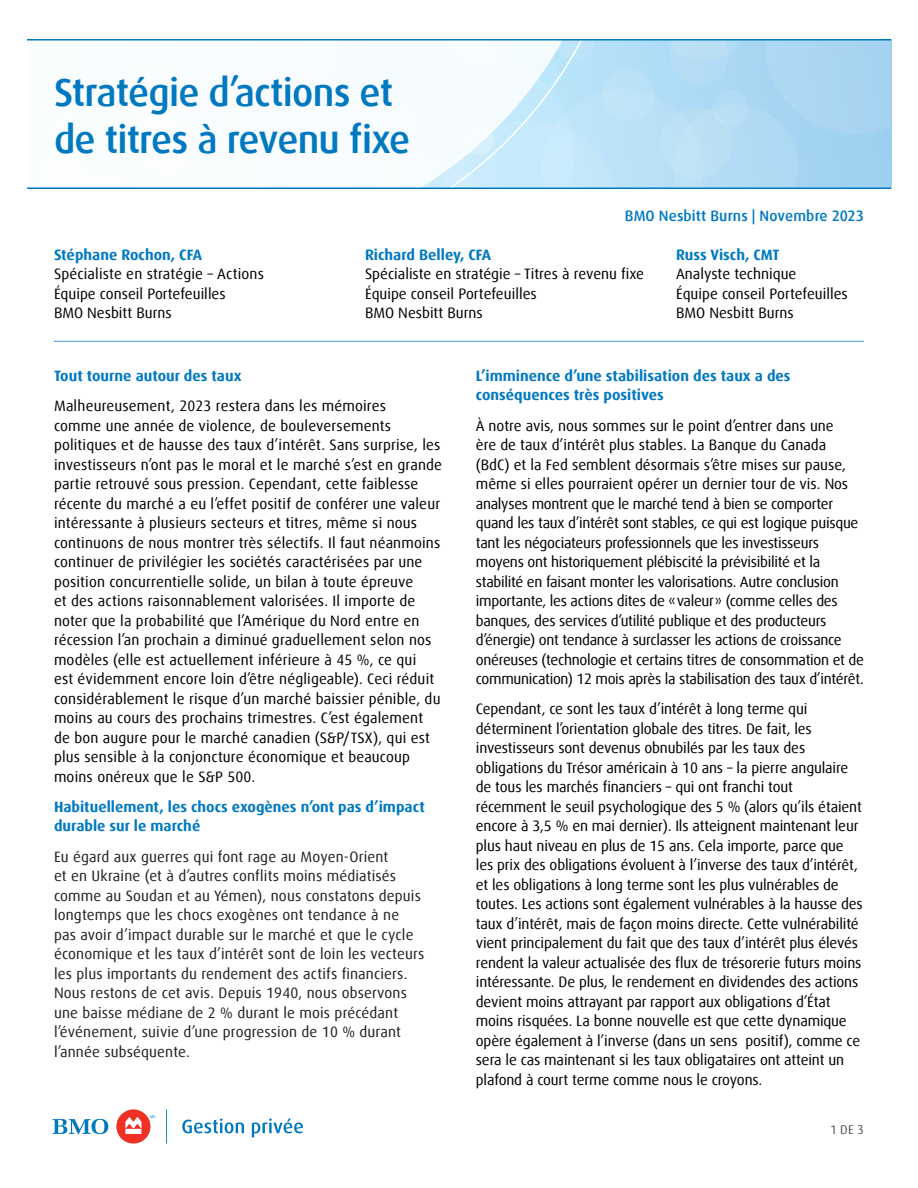
<style>
.page{position:relative;width:918px;height:1188px;background:#fff}
.page>*{position:absolute;margin:0;border:0;box-sizing:border-box;transform-origin:0 0}
.H1_smaller{font:500 39px/46.5px "Dax Offc Pro";letter-spacing:-.02em;color:#0079c1}
.P_Body_Copy{font:15px/19.5px "Dax Offc Pro";letter-spacing:-.01em;color:#000}
.P_Body_Copy-2{font:15px/19.5px "Dax Offc Pro";letter-spacing:.01em;color:#000}
.P_Body_Copy-3{font:15px/19.5px "Dax Offc Pro";letter-spacing:.01em;color:#221f1f}
.P_Body_Copy-4{font:700 15px/19.5px "Dax Offc Pro";color:#0079c1}
.Entity_and_Date___Co{font:500 15px "Dax Offc Pro";letter-spacing:.005em;color:#0079c1}
.t1{font:12.75px "Dax Offc Pro";color:#58595b}
.s1{font-weight:700;color:#0079c1}
</style>
<div class="page">
<svg style="left:629px;top:40px;width:262px;height:148px;background:#acd8f3"></svg>
<svg style="left:27px;top:40px;width:602px;height:148px"></svg>
<hr style="left:27px;top:39px;width:864px;height:1px;background:#0079c1">
<hr style="left:27px;top:188px;width:864px;height:1px;background:#0079c1">
<hr style="left:54px;top:341px;width:810px;height:1px;background:#4594d0">
<div style="left:116px;top:1109px;width:34px;height:35px;background:#ee3124;border-radius:50%"></div>
<svg style="left:125px;top:1117px;width:16px;height:17px"></svg>
<svg style="left:182px;top:1119px;width:62px;height:14px"></svg>
<svg style="left:252px;top:1118px;width:51px;height:19px"></svg>
<svg style="left:166px;top:1109px;width:1px;height:35px"></svg>
<svg style="left:53px;top:1119px;width:55px;height:15px"></svg>
<svg style="left:150px;top:1115px;width:5px;height:3px"></svg>
<h1 class="H1_smaller" style="left:54px;top:70px;width:358px">Stratégie d’actions et de titres à revenu fixe</h1>
<p class="Entity_and_Date___Co" style="left:625px;top:206px;width:241px">BMO Nesbitt Burns | Novembre 2023</p>
<p class="P_Body_Copy" style="left:54px;top:245px;width:212px"><span class="s1">Stéphane Rochon, CFA<br></span>Spécialiste en stratégie – Actions<br>Équipe conseil Portefeuilles<br>BMO Nesbitt Burns</p>
<p class="P_Body_Copy" style="left:365px;top:245px;width:281px"><span class="s1">Richard Belley, CFA<br></span>Spécialiste en stratégie – Titres à revenu fixe<br>Équipe conseil Portefeuilles<br>BMO Nesbitt Burns</p>
<p class="P_Body_Copy-4" style="left:676px;top:245px;width:105px">Russ Visch, CMT</p>
<p class="P_Body_Copy" style="left:676px;top:264px;width:173px">Analyste technique<br>Équipe conseil Portefeuilles<br>BMO Nesbitt Burns</p>
<h2 class="P_Body_Copy-4" style="left:54px;top:366px;width:189px">Tout tourne autour des taux</h2>
<p class="P_Body_Copy-2" style="left:54px;top:396px;width:390px">Malheureusement, 2023 restera dans les mémoires<br>comme une année de violence, de bouleversements politiques et de hausse des taux d’intérêt. Sans surprise, les investisseurs n’ont pas le moral et le marché s’est en grande partie retrouvé sous pression. Cependant, cette faiblesse récente du marché a eu l’effet positif de conférer une valeur intéressante à plusieurs secteurs et titres, même si nous continuons de nous montrer très sélectifs. Il faut néanmoins continuer de privilégier les sociétés caractérisées par une position concurrentielle solide, un bilan à toute épreuve<br>et des actions raisonnablement valorisées. Il importe de noter que la probabilité que l’Amérique du Nord entre en récession l’an prochain a diminué graduellement selon nos modèles (elle est actuellement inférieure à 45 %, ce qui<br>est évidemment encore loin d’être négligeable). Ceci réduit considérablement le risque d’un marché baissier pénible, du moins au cours des prochains trimestres. C’est également de bon augure pour le marché canadien (S&amp;P/TSX), qui est plus sensible à la conjoncture économique et beaucoup moins onéreux que le S&amp;P 500.</p>
<h2 class="P_Body_Copy-4" style="left:54px;top:797px;width:372px">Habituellement, les chocs exogènes n’ont pas d’impact durable sur le marché</h2>
<p class="P_Body_Copy-3" style="left:54px;top:847px;width:372px">Eu égard aux guerres qui font rage au Moyen-Orient<br>et en Ukraine (et à d’autres conflits moins médiatisés comme au Soudan et au Yémen), nous constatons depuis longtemps que les chocs exogènes ont tendance à ne pas avoir d’impact durable sur le marché et que le cycle économique et les taux d’intérêt sont de loin les vecteurs les plus importants du rendement des actifs financiers.<br>Nous restons de cet avis. Depuis 1940, nous observons une baisse médiane de 2 % durant le mois précédant l’événement, suivie d’une progression de 10 % durant l’année subséquente.</p>
<h2 class="P_Body_Copy-4" style="left:476px;top:366px;width:316px">L’imminence d’une stabilisation des taux a des conséquences très positives</h2>
<p class="P_Body_Copy" style="left:476px;top:416px;width:390px">À notre avis, nous sommes sur le point d’entrer dans une<br>ère de taux d’intérêt plus stables. La Banque du Canada<br>(BdC) et la Fed semblent désormais s’être mises sur pause, même si elles pourraient opérer un dernier tour de vis. Nos analyses montrent que le marché tend à bien se comporter quand les taux d’intérêt sont stables, ce qui est logique puisque tant les négociateurs professionnels que les investisseurs moyens ont historiquement plébiscité la prévisibilité et la stabilité en faisant monter les valorisations. Autre conclusion importante, les actions dites de «valeur» (comme celles des banques, des services d’utilité publique et des producteurs d’énergie) ont tendance à surclasser les actions de croissance onéreuses (technologie et certains titres de consommation et de communication) 12 mois après la stabilisation des taux d’intérêt.</p>
<p class="P_Body_Copy" style="left:476px;top:699px;width:389px">Cependant, ce sont les taux d’intérêt à long terme qui déterminent l’orientation globale des titres. De fait, les investisseurs sont devenus obnubilés par les taux des obligations du Trésor américain à 10 ans – la pierre angulaire de tous les marchés financiers – qui ont franchi tout récemment le seuil psychologique des 5 % (alors qu’ils étaient encore à 3,5 % en mai dernier). Ils atteignent maintenant leur plus haut niveau en plus de 15 ans. Cela importe, parce que les prix des obligations évoluent à l’inverse des taux d’intérêt, et les obligations à long terme sont les plus vulnérables de toutes. Les actions sont également vulnérables à la hausse des taux d’intérêt, mais de façon moins directe. Cette vulnérabilité vient principalement du fait que des taux d’intérêt plus élevés rendent la valeur actualisée des flux de trésorerie futurs moins intéressante. De plus, le rendement en dividendes des actions devient moins attrayant par rapport aux obligations d’État moins risquées. La bonne nouvelle est que cette dynamique opère également à l’inverse (dans un sens positif), comme ce sera le cas maintenant si les taux obligataires ont atteint un plafond à court terme comme nous le croyons.</p>
<p class="t1" style="left:830px;top:1121px;width:35px">1 DE 3</p>
</div>
